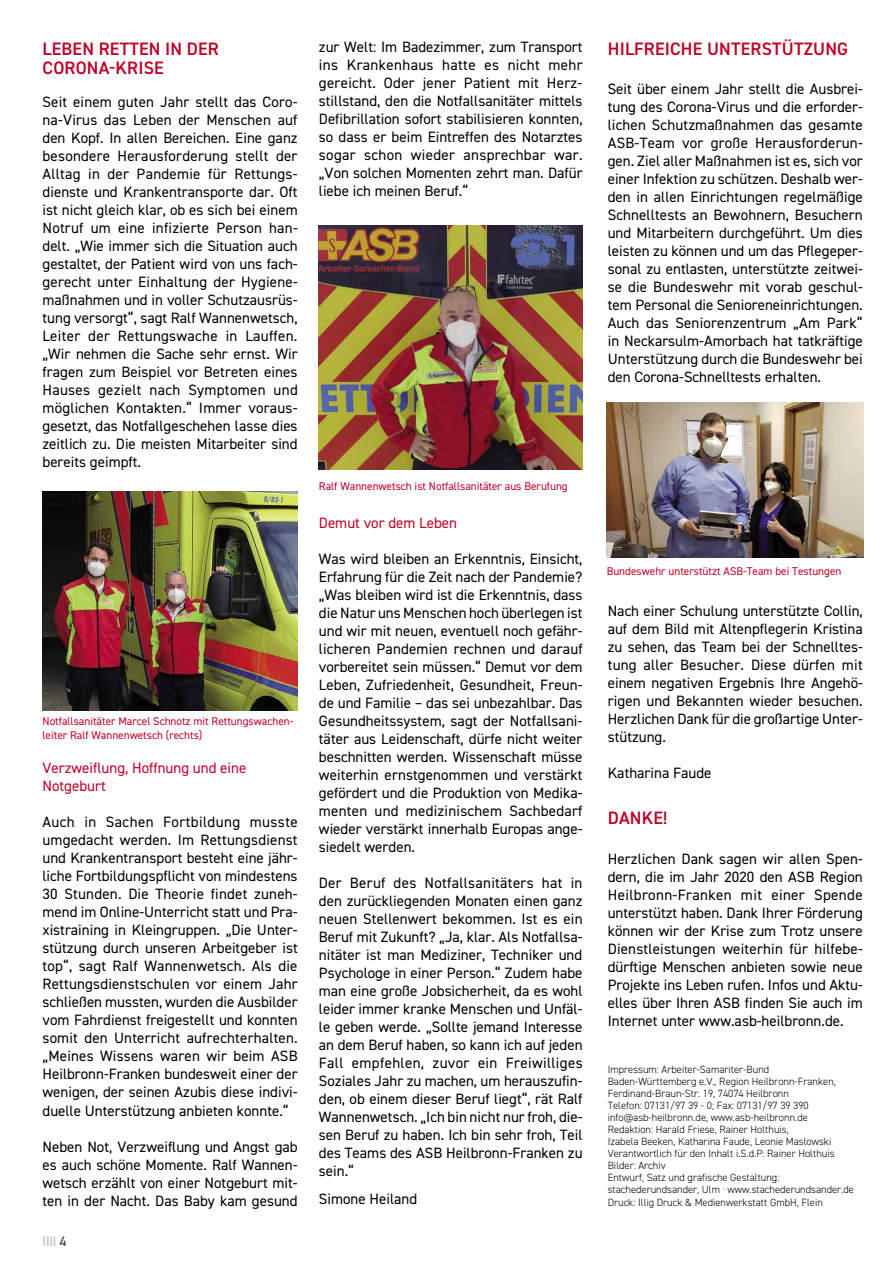
<style>
.page{position:relative;width:893px;height:1263px;background:#fff}
.page>*{position:absolute;margin:0;border:0;box-sizing:border-box;transform-origin:0 0}
.t1{font:600 18px/19.5px "DIN2014";letter-spacing:.01em;color:#be0027}
.t2{font:15px/18px "DIN2014";color:#000;text-align:justify}
.t3{font:15px/18px "DIN2014";color:#be0027}
.t4{font:13.5px "DIN Mittelschrift";color:#c0c0c0}
.t5{font:11.25px/13.5px "DIN2014";color:#be0027}
.t6{font:300 10.5px/12px "DIN2014";color:#000}
.s1{color:#484848}
</style>
<div class="page">
<img style="left:43px;top:491px;width:255px;height:219px">
<img style="left:607px;top:403px;width:256px;height:155px">
<img style="left:319px;top:225px;width:264px;height:245px">
<p class="t1" style="left:43px;top:38px;width:178px">LEBEN RETTEN IN DER<br>CORONA-KRISE</p>
<p class="t2" style="left:43px;top:93px;width:257px">Seit einem guten Jahr stellt das Coro&shy;na-Virus das Leben der Menschen auf den Kopf. In allen Bereichen. Eine ganz besondere Herausforderung stellt der Alltag in der Pandemie für Rettungs&shy;dienste und Krankentransporte dar. Oft ist nicht gleich klar, ob es sich bei einem Notruf um eine infizierte Person han&shy;delt. „Wie immer sich die Situation auch gestaltet, der Patient wird von uns fach&shy;gerecht unter Einhaltung der Hygiene&shy;maßnahmen und in voller Schutzausrüs&shy;tung versorgt“, sagt Ralf Wannenwetsch, Leiter der Rettungswache in Lauffen. „Wir nehmen die Sache sehr ernst. Wir fragen zum Beispiel vor Betreten eines Hauses gezielt nach Symptomen und möglichen Kontakten.“ Immer voraus&shy;gesetzt, das Notfallgeschehen lasse dies zeitlich zu. Die meisten Mitarbeiter sind bereits geimpft.</p>
<p class="t5" style="left:43px;top:714px;width:252px">Notfallsanitäter Marcel Schnotz mit Rettungswachen&shy;leiter Ralf Wannenwetsch (rechts)</p>
<p class="t3" style="left:43px;top:759px;width:205px">Verzweiflung, Hoffnung und eine<br>Notgeburt</p>
<p class="t2" style="left:43px;top:813px;width:257px">Auch in Sachen Fortbildung musste umgedacht werden. Im Rettungsdienst und Krankentransport besteht eine jähr&shy;liche Fortbildungspflicht von mindestens 30 Stunden. Die Theorie findet zuneh&shy;mend im Online-Unterricht statt und Pra&shy;xistraining in Kleingruppen. „Die Unter&shy;stützung durch unseren Arbeitgeber ist top“, sagt Ralf Wannenwetsch. Als die Rettungsdienstschulen vor einem Jahr schließen mussten, wurden die Ausbilder vom Fahrdienst freigestellt und konnten somit den Unterricht aufrechterhalten. „Meines Wissens waren wir beim ASB Heilbronn-Franken bundesweit einer der wenigen, der seinen Azubis diese indivi&shy;duelle Unterstützung anbieten konnte.“</p>
<p class="t2" style="left:43px;top:1137px;width:257px">Neben Not, Verzweiflung und Angst gab es auch schöne Momente. Ralf Wannen&shy;wetsch erzählt von einer Notgeburt mit&shy;ten in der Nacht. Das Baby kam gesund</p>
<p class="t4" style="left:43px;top:1233px;width:25px">IIII <span class="s1">4</span></p>
<p class="t2" style="left:319px;top:38px;width:265px">zur Welt: Im Badezimmer, zum Transport ins Krankenhaus hatte es nicht mehr gereicht. Oder jener Patient mit Herz&shy;stillstand, den die Notfallsanitäter mittels Defibrillation sofort stabilisieren konnten, so dass er beim Eintreffen des Notarztes sogar schon wieder ansprechbar war. „Von solchen Momenten zehrt man. Dafür liebe ich meinen Beruf.“</p>
<p class="t5" style="left:319px;top:479px;width:250px">Ralf Wannenwetsch ist Notfallsanitäter aus Berufung</p>
<p class="t3" style="left:319px;top:513px;width:140px">Demut vor dem Leben</p>
<p class="t2" style="left:319px;top:549px;width:265px">Was wird bleiben an Erkenntnis, Einsicht, Erfahrung für die Zeit nach der Pandemie? „Was bleiben wird ist die Erkenntnis, dass die Natur uns Menschen hoch überlegen ist und wir mit neuen, eventuell noch gefähr&shy;licheren Pandemien rechnen und darauf vorbereitet sein müssen.“ Demut vor dem Leben, Zufriedenheit, Gesundheit, Freun&shy;de und Familie – das sei unbezahlbar. Das Gesundheitssystem, sagt der Notfallsani&shy;täter aus Leidenschaft, dürfe nicht weiter beschnitten werden. Wissenschaft müsse weiterhin ernstgenommen und verstärkt gefördert und die Produktion von Medika&shy;menten und medizinischem Sachbedarf wieder verstärkt innerhalb Europas ange&shy;siedelt werden.</p>
<p class="t2" style="left:319px;top:873px;width:265px">Der Beruf des Notfallsanitäters hat in den zurückliegenden Monaten einen ganz neuen Stellenwert bekommen. Ist es ein Beruf mit Zukunft? „Ja, klar. Als Notfallsa&shy;nitäter ist man Mediziner, Techniker und Psychologe in einer Person.“ Zudem habe man eine große Jobsicherheit, da es wohl leider immer kranke Menschen und Unfäl&shy;le geben werde. „Sollte jemand Interesse an dem Beruf haben, so kann ich auf jeden Fall empfehlen, zuvor ein Freiwilliges Soziales Jahr zu machen, um herauszufin&shy;den, ob einem dieser Beruf liegt“, rät Ralf Wannenwetsch. „Ich bin nicht nur froh, die&shy;sen Beruf zu haben. Ich bin sehr froh, Teil des Teams des ASB Heilbronn-Franken zu sein.“</p>
<p class="t2" style="left:319px;top:1190px;width:100px">Simone Heiland</p>
<p class="t1" style="left:608px;top:38px;width:242px">HILFREICHE UNTERSTÜTZUNG</p>
<p class="t2" style="left:608px;top:80px;width:257px">Seit über einem Jahr stellt die Ausbrei&shy;tung des Corona-Virus und die erforder&shy;lichen Schutzmaßnahmen das gesamte ASB-Team vor große Herausforderun&shy;gen. Ziel aller Maßnahmen ist es, sich vor einer Infektion zu schützen. Deshalb wer&shy;den in allen Einrichtungen regelmäßige Schnelltests an Bewohnern, Besuchern und Mitarbeitern durchgeführt. Um dies leisten zu können und um das Pflegeper&shy;sonal zu entlasten, unterstützte zeitwei&shy;se die Bundeswehr mit vorab geschul&shy;tem Personal die Senioreneinrichtungen.<br>Auch das Seniorenzentrum „Am Park“ in Neckarsulm-Amorbach hat tatkräftige Unterstützung durch die Bundeswehr bei den Corona-Schnelltests erhalten.</p>
<p class="t5" style="left:607px;top:564px;width:236px">Bundeswehr unterstützt ASB-Team bei Testungen</p>
<p class="t2" style="left:608px;top:602px;width:257px">Nach einer Schulung unterstützte Collin, auf dem Bild mit Altenpflegerin Kristina zu sehen, das Team bei der Schnelltes&shy;tung aller Besucher. Diese dürfen mit einem negativen Ergebnis Ihre Angehö&shy;rigen und Bekannten wieder besuchen.<br>Herzlichen Dank für die großartige Unter&shy;stützung.</p>
<p class="t2" style="left:608px;top:764px;width:105px">Katharina Faude</p>
<p class="t1" style="left:608px;top:808px;width:61px">DANKE!</p>
<p class="t2" style="left:608px;top:849px;width:257px">Herzlichen Dank sagen wir allen Spen&shy;dern, die im Jahr 2020 den ASB Region Heilbronn-Franken mit einer Spende unterstützt haben. Dank Ihrer Förderung können wir der Krise zum Trotz unsere Dienstleistungen weiterhin für hilfebe&shy;dürftige Menschen anbieten sowie neue Projekte ins Leben rufen. Infos und Aktu&shy;elles über Ihren ASB finden Sie auch im Internet unter www.asb-heilbronn.de.</p>
<p class="t6" style="left:608px;top:1064px;width:248px">Impressum: Arbeiter-Samariter-Bund Baden-Württemberg e.V., Region Heilbronn-Franken, Ferdinand-Braun-Str. 19, 74074 Heilbronn<br>Telefon: 07131/97 39 - 0; Fax: 07131/97 39 390 info@asb-heilbronn.de, www.asb-heilbronn.de Redaktion: Harald Friese, Rainer Holthuis,<br>Izabela Beeken, Katharina Faude, Leonie Maslowski Verantwortlich für den Inhalt i.S.d.P: Rainer Holthuis Bilder: Archiv<br>Entwurf, Satz und grafische Gestaltung: stachederundsander, Ulm · www.stachederundsander.de Druck: Illig Druck &amp; Medienwerkstatt GmbH, Flein</p>
</div>
